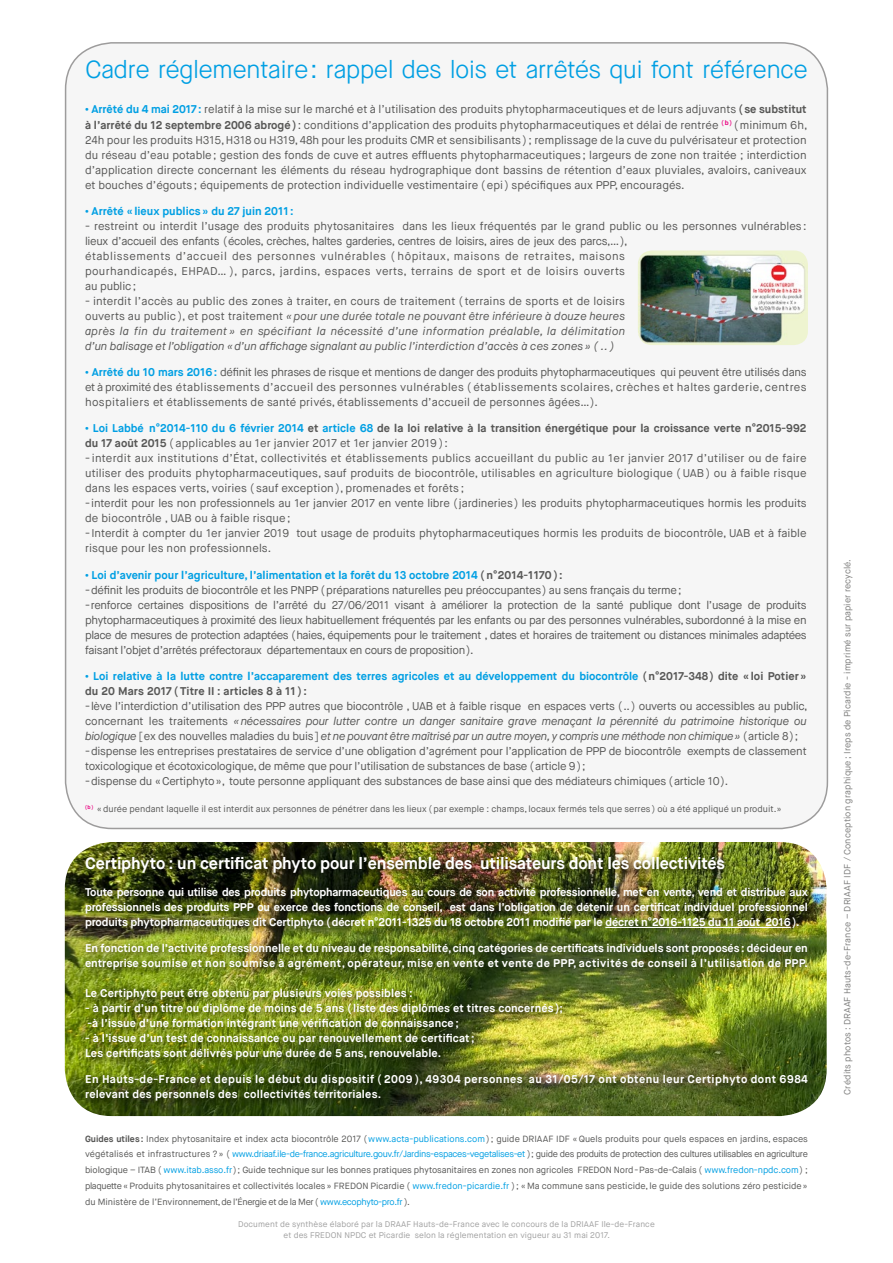
<style>
.page{position:relative;width:893px;height:1263px;background:#fff}
.page>*{position:absolute;margin:0;border:0;box-sizing:border-box;transform-origin:0 0}
.t1{font:300 24.75px "Maison Neue";letter-spacing:-.03em;color:#009fe3}
.t2{font:700 16.5px "Maison Neue";letter-spacing:-.01em;color:#fff}
.t3{font:11.25px/15px "Maison Neue";letter-spacing:-.02em;color:#575756;text-align:justify}
.t4{font:700 11.25px/15px "Maison Neue";letter-spacing:.01em;color:#fff}
.t5{font:11.25px/15px "Maison Neue";color:#575756}
.t6{font:11.25px/15px "Maison Neue";letter-spacing:.01em;color:#575756}
.t7{font:italic 11.25px/15px "Maison Neue";letter-spacing:.01em;color:#575756;text-align:justify}
.t8{font:700 11.25px/15px "Maison Neue";color:#009fe3}
.t9{font:700 11.25px/15px "Maison Neue";color:#575756}
.t10{font:700 11.25px/15px "Maison Neue";letter-spacing:.04em;color:#fff}
.t11{font:9px/15.8px "Maison Neue";color:#575756;text-align:justify}
.t12{font:9px "Maison Neue";letter-spacing:.01em;color:#7e7e7d}
.t13{font:8.25px/10.5px "Maison Neue";letter-spacing:.01em;color:#a1a1a1;text-align:center}
.s1{font-weight:700;color:#009fe3}
.s2{font-weight:700}
.s3{font-style:normal}
.s4{color:#009fe3}
.s5{font-weight:400}
.s6{color:#575756}
.s7{font-style:italic}
</style>
<div class="page">
<div style="left:66px;top:43px;width:761px;height:785px;background:#f6f6f6;border-radius:47px"></div>
<img style="left:65px;top:842px;width:762px;height:274px">
<img style="left:638px;top:250px;width:170px;height:95px">
<div style="left:81px;top:852px;width:737px;height:259px;background:#000;opacity:.8"></div>
<hr style="left:605px;top:927px;width:186px;height:1px;background:#fff">
<h1 class="t1" style="left:85px;top:54px;width:724px">Cadre réglementaire: rappel des lois et arrêtés qui font référence</h1>
<p class="t3" style="left:85px;top:102px;width:724px"><span class="s1">• Arrêté du 4 mai 2017 :</span> relatif à la mise sur le marché et à l’utilisation des produits phytopharmaceutiques et de leurs adjuvants <span class="s2">(se substitut à l’arrêté du 12 septembre 2006 abrogé)</span>: conditions d’application des produits phytopharmaceutiques et délai de rentrée <sup>(b)</sup> (minimum 6h, 24h pour les produits H315, H318 ou H319, 48h pour les produits CMR et sensibilisants) ; remplissage de la cuve du pulvérisateur et protection du réseau d’eau potable; gestion des fonds de cuve et autres effluents phytopharmaceutiques; largeurs de zone non traitée ; interdiction d’application directe concernant les éléments du réseau hydrographique dont bassins de rétention d’eaux pluviales, avaloirs, caniveaux et bouches d’égouts; équipements de protection individuelle vestimentaire (epi) spécifiques aux PPP, encouragés.</p>
<p class="t8" style="left:85px;top:204px;width:210px">• Arrêté «lieux publics» du 27 juin 2011 :</p>
<p class="t5" style="left:85px;top:219px;width:723px">- restreint ou interdit l’usage des produits phytosanitaires dans les lieux fréquentés par le grand public ou les personnes vulnérables: lieux d’accueil des enfants (écoles, crèches, haltes garderies, centres de loisirs, aires de jeux des parcs,… ),<br>établissements d’accueil des personnes vulnérables ( hôpitaux, maisons de retraites, maisons<br>pourhandicapés, EHPAD… ), parcs, jardins, espaces verts, terrains de sport et de loisirs ouverts<br>au public;</p>
<p class="t7" style="left:85px;top:294px;width:542px"><span class="s3">- interdit l’accès au public des zones à traiter, en cours de traitement (terrains de sports et de loisirs ouverts au public ), et post traitement</span> « pour une durée totale ne pouvant être inférieure à douze heures après la fin du traitement » en spécifiant la nécessité d’une information préalable, la délimitation d’un balisage et l’obligation «d’un affichage signalant au public l’interdiction d’accès à ces zones » ( .. )</p>
<p class="t3" style="left:85px;top:365px;width:723px"><span class="s1">• Arrêté du 10 mars 2016:</span> définit les phrases de risque et mentions de danger des produits phytopharmaceutiques qui peuvent être utilisés dans et à proximité des établissements d’accueil des personnes vulnérables ( établissements scolaires, crèches et haltes garderie, centres hospitaliers et établissements de santé privés, établissements d’accueil de personnes âgées…).</p>
<p class="t9" style="left:85px;top:421px;width:723px"><span class="s4">• Loi Labbé n°2014-110 du 6 février 2014</span> et <span class="s4">article 68</span> de la loi relative à la transition énergétique pour la croissance verte n°2015-992 du 17 août 2015 <span class="s5">( applicables au 1er janvier 2017 et 1er janvier 2019):</span></p>
<p class="t6" style="left:85px;top:451px;width:723px">- interdit aux institutions d’État, collectivités et établissements publics accueillant du public au 1er janvier 2017 d’utiliser ou de faire utiliser des produits phytopharmaceutiques, sauf produits de biocontrôle, utilisables en agriculture biologique (UAB) ou à faible risque dans les espaces verts, voiries ( sauf exception), promenades et forêts ;<br>-interdit pour les non professionnels au 1er janvier 2017 en vente libre (jardineries) les produits phytopharmaceutiques hormis les produits de biocontrôle , UAB ou à faible risque;</p>
<p class="t5" style="left:85px;top:526px;width:723px">- Interdit à compter du 1er janvier 2019 tout usage de produits phytopharmaceutiques hormis les produits de biocontrôle, UAB et à faible risque pour les non professionnels.</p>
<p class="t3" style="left:85px;top:567px;width:723px;text-align:left"><span class="s1">• Loi d’avenir pour l’agriculture, l’alimentation et la forêt du 13 octobre 2014</span> <span class="s2">(n°2014-1170):<br></span>-définit les produits de biocontrôle et les PNPP (préparations naturelles peu préoccupantes) au sens français du terme;<br>-renforce certaines dispositions de l’arrêté du 27/06/2011 visant à améliorer la protection de la santé publique dont l’usage de produits phytopharmaceutiques à proximité des lieux habituellement fréquentés par les enfants ou par des personnes vulnérables, subordonné à la mise en place de mesures de protection adaptées (haies, équipements pour le traitement , dates et horaires de traitement ou distances minimales adaptées faisant l’objet d’arrêtés préfectoraux départementaux en cours de proposition).</p>
<p class="t8" style="left:85px;top:669px;width:723px">• Loi relative à la lutte contre l’accaparement des terres agricoles et au développement du biocontrôle <span class="s6">(n°2017-348) dite «loi Potier» du 20 Mars 2017 ( Titre II : articles 8 à 11 ):</span></p>
<p class="t3" style="left:85px;top:699px;width:724px;text-align:left">-lève l’interdiction d’utilisation des PPP autres que biocontrôle , UAB et à faible risque en espaces verts (.. ) ouverts ou accessibles au public, concernant les traitements <span class="s7">«nécessaires pour lutter contre un danger sanitaire grave menaçant la pérennité du patrimoine historique ou biologique</span> [ex des nouvelles maladies du buis] <span class="s7">et ne pouvant être maîtrisé par un autre moyen, y compris une méthode non chimique»</span> (article 8); -dispense les entreprises prestataires de service d’une obligation d’agrément pour l’application de PPP de biocontrôle exempts de classement toxicologique et écotoxicologique, de même que pour l’utilisation de substances de base (article 9);<br>-dispense du «Certiphyto», toute personne appliquant des substances de base ainsi que des médiateurs chimiques (article 10).</p>
<p class="t11" style="left:85px;top:801px;width:698px"><sup>(b)</sup> «durée pendant laquelle il est interdit aux personnes de pénétrer dans les lieux (par exemple : champs, locaux fermés tels que serres) où a été appliqué un produit.»</p>
<h2 class="t2" style="left:85px;top:853px;width:642px">Certiphyto : un certificat phyto pour l’ensemble des utilisateurs dont les collectivités</h2>
<p class="t4" style="left:85px;top:884px;width:724px;text-align:justify">Toute personne qui utilise des produits phytopharmaceutiques au cours de son activité professionnelle, met en vente, vend et distribue aux professionnels des produits PPP ou exerce des fonctions de conseil, est dans l’obligation de détenir un certificat individuel professionnel produits phytopharmaceutiques dit Certiphyto (décret n°2011-1325 du 18 octobre 2011 modifié par le décret n°2016-1125 du 11 août 2016).</p>
<p class="t4" style="left:85px;top:940px;width:724px">En fonction de l’activité professionnelle et du niveau de responsabilité, cinq catégories de certificats individuels sont proposés: décideur en entreprise soumise et non soumise à agrément, opérateur, mise en vente et vente de PPP, activités de conseil à l’utilisation de PPP.</p>
<p class="t4" style="left:85px;top:985px;width:329px">Le Certiphyto peut être obtenu par plusieurs voies possibles :</p>
<p class="t4" style="left:85px;top:1000px;width:480px">- à partir d’un titre ou diplôme de moins de 5 ans (liste des diplômes et titres concernés ); -à l’issue d’une formation intégrant une vérification de connaissance ;</p>
<p class="t4" style="left:85px;top:1030px;width:391px">- à l’issue d’un test de connaissance ou par renouvellement de certificat;<br>Les certificats sont délivrés pour une durée de 5 ans, renouvelable.</p>
<p class="t10" style="left:85px;top:1072px;width:724px">En Hauts-de-France et depuis le début du dispositif ( 2009 ), 49304 personnes au 31/05/17 ont obtenu leur Certiphyto dont 6984 relevant des personnels des collectivités territoriales.</p>
<p class="t11" style="left:85px;top:1130px;width:724px"><span class="s2">Guides utiles:</span> Index phytosanitaire et index acta biocontrôle 2017 (<span class="s4">www.acta-publications.com</span>); guide DRIAAF IDF «Quels produits pour quels espaces en jardins, espaces végétalisés et infrastructures ? » ( <span class="s4">www.driaaf.ile-de-france.agriculture.gouv.fr/Jardins-espaces-vegetalises-et</span> ); guide des produits de protection des cultures utilisables en agriculture biologique – ITAB ( <span class="s4">www.itab.asso.fr</span>); Guide technique sur les bonnes pratiques phytosanitaires en zones non agricoles FREDON Nord-Pas-de-Calais ( <span class="s4">www.fredon-npdc.com</span>) ; plaquette «Produits phytosanitaires et collectivités locales» FREDON Picardie ( <span class="s4">www.fredon-picardie.fr</span> ); «Ma commune sans pesticide, le guide des solutions zéro pesticide» du Ministère de l’Environnement, de l’Énergie et de la Mer ( <span class="s4">www.ecophyto-pro.fr</span> ).</p>
<p class="t13" style="left:238px;top:1219px;width:418px">Document de synthèse élaboré par la DRAAF Hauts-de-France avec le concours de la DRIAAF Ile-de-France et des FREDON NPDC et Picardie selon la réglementation en vigueur au 31 mai 2017.</p>
<p class="t12" style="left:842px;top:1094px;width:537px;rotate:-90deg">Crédits photos : DRAAF Hauts-de-France – DRIAAF IDF / Conception graphique; Ireps de Picardie - imprimé sur papier recyclé.</p>
</div>
